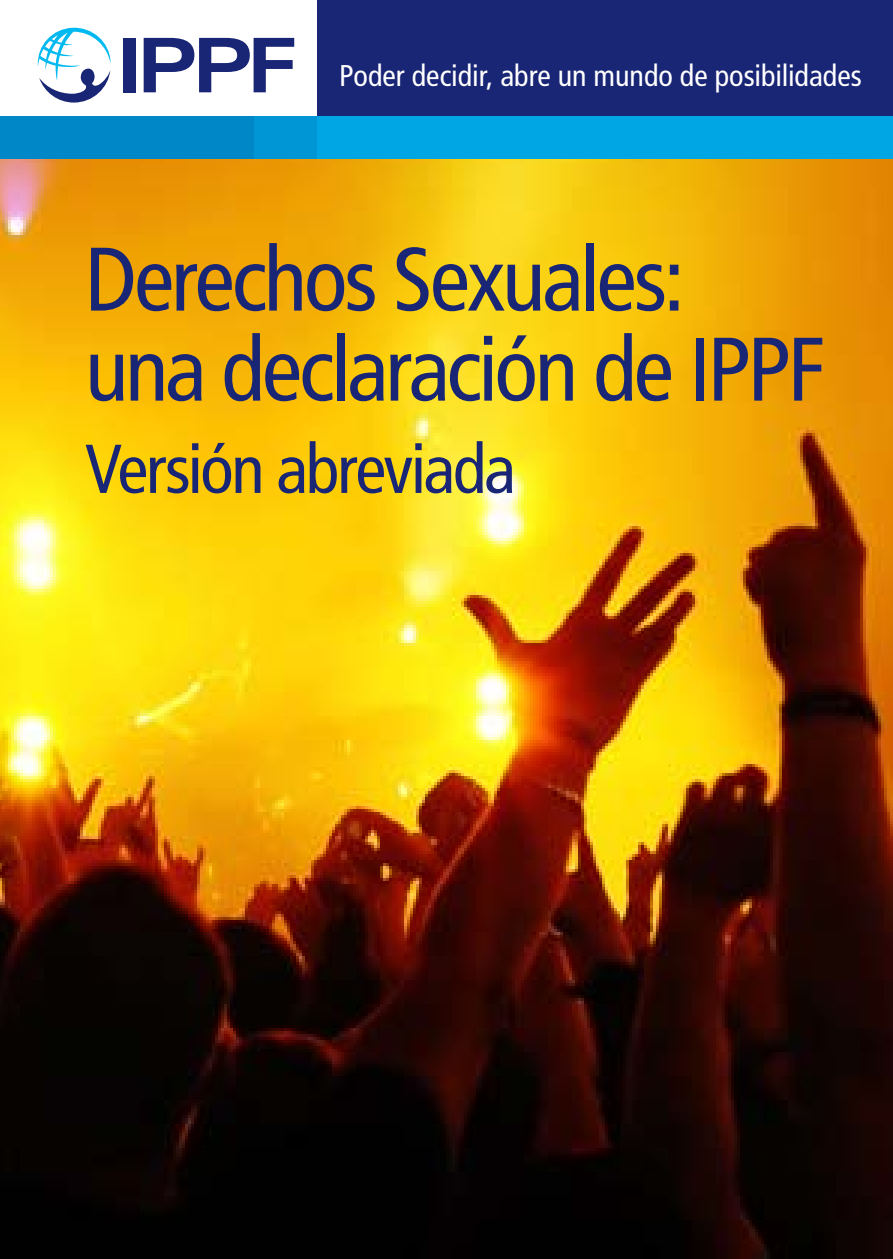
<style>
.page{position:relative;width:893px;height:1259px;background:#fff}
.page>*{position:absolute;margin:0;border:0;box-sizing:border-box;transform-origin:0 0}
.t1{font:condensed 90px/90px "Frutiger LT Std";letter-spacing:-.035em;color:#192575}
.t2{font:condensed 69px "Frutiger LT Std";letter-spacing:-.03em;color:#192575}
.t3{font:condensed 30px "Frutiger LT Std";color:#fff}
</style>
<div class="page">
<img style="left:0;top:158px;width:893px;height:1101px">
<div style="left:0;top:116px;width:294px;height:42px;background:#0087c8"></div>
<div style="left:254px;top:116px;width:64px;height:42px;background:#0096d6"></div>
<div style="left:318px;top:116px;width:575px;height:42px;background:#00a5e3"></div>
<div style="left:318px;top:0;width:575px;height:116px;background:#192575"></div>
<div style="left:123px;top:38px;width:12px;height:54px;background:#192575"></div>
<svg style="left:144px;top:38px;width:150px;height:54px"></svg>
<svg style="left:37px;top:27px;width:74px;height:76px"></svg>
<p class="t3" style="left:339px;top:58px;width:524px">Poder decidir, abre un mundo de posibilidades</p>
<h1 class="t1" style="left:85px;top:235px;width:742px">Derechos Sexuales: una declaración de IPPF</h1>
<h2 class="t2" style="left:85px;top:429px;width:432px">Versión abreviada</h2>
</div>
